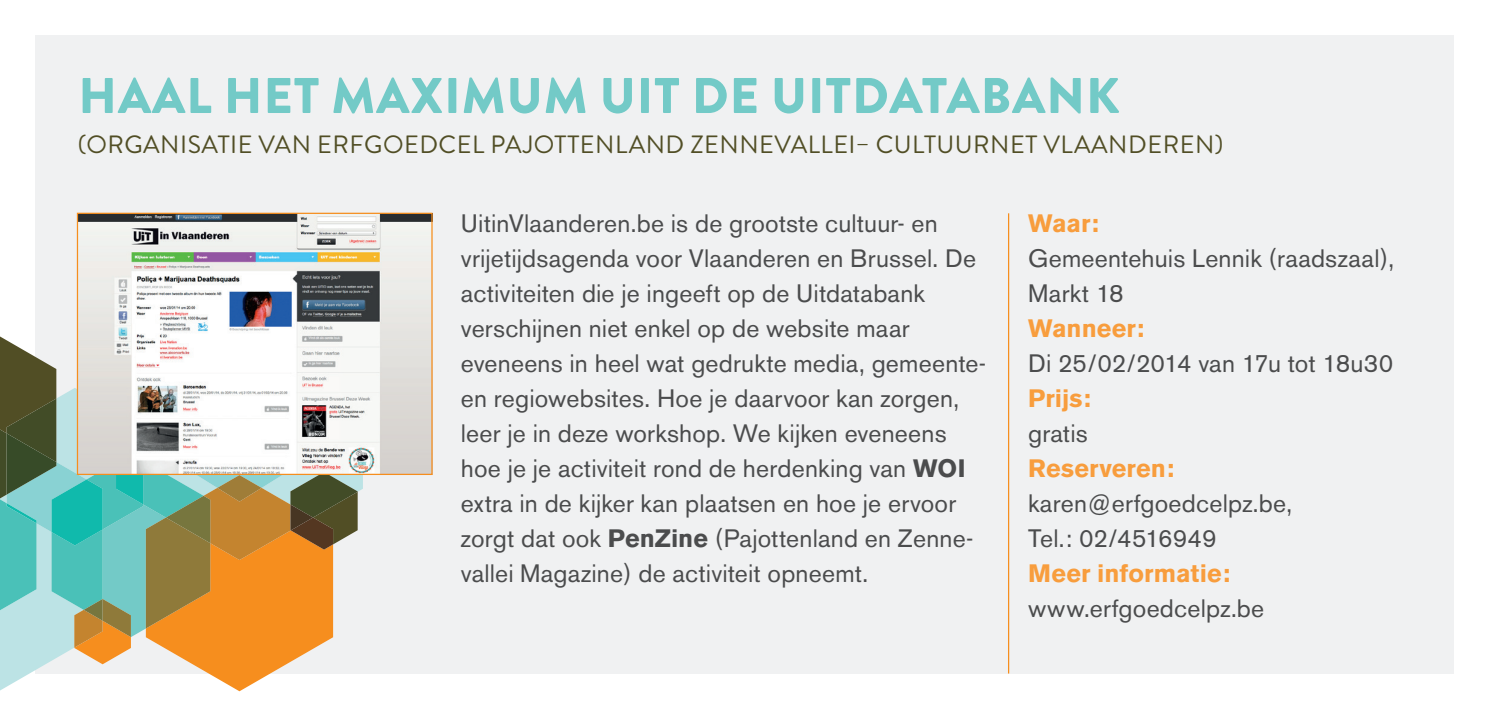
<style>
.page{position:relative;width:1489px;height:709px;background:#fff}
.page>*{position:absolute;margin:0;border:0;box-sizing:border-box;transform-origin:0 0}
.t1{font:900 50px "Brandon Grotesque";letter-spacing:.02em;color:#73cac7}
.t2{font:25px/35px "Akzidenz Grotesk BE";letter-spacing:.01em;color:#4b4c4d}
.t3{font:25px "Brandon Grotesque";letter-spacing:.02em;color:#514e25}
.t4{font:700 25px "Akzidenz Grotesk BE";letter-spacing:.005em;color:#f89d3d}
.s1{font-weight:700}
</style>
<div class="page">
<div style="left:35px;top:35px;width:1418px;height:638px;background:#f0f1f2"></div>
<svg style="left:0;top:277px;width:432px;height:414px"></svg>
<img style="left:79px;top:215px;width:351px;height:258px">
<div style="left:77px;top:213px;width:355px;height:262px;border:1px solid #f68e1e"></div>
<hr style="left:1007px;top:213px;width:2px;height:460px;background:#f68e1e">
<h1 class="t1" style="left:78px;top:60px;width:1042px">HAAL HET MAXIMUM UIT DE UITDATABANK</h1>
<p class="t3" style="left:78px;top:127px;width:1146px">(ORGANISATIE VAN ERFGOEDCEL PAJOTTENLAND ZENNEVALLEI– CULTUURNET VLAANDEREN)</p>
<p class="t2" style="left:461px;top:206px;width:527px">UitinVlaanderen.be is de grootste cultuur- en vrijetijdsagenda voor Vlaanderen en Brussel. De activiteiten die je ingeeft op de Uitdatabank verschijnen niet enkel op de website maar eveneens in heel wat gedrukte media, gemeente&shy;en regiowebsites. Hoe je daarvoor kan zorgen, leer je in deze workshop. We kijken eveneens hoe je je activiteit rond de herdenking van <span class="s1">WOI </span>extra in de kijker kan plaatsen en hoe je ervoor zorgt dat ook <span class="s1">PenZine</span> (Pajottenland en Zenne&shy;vallei Magazine) de activiteit opneemt.</p>
<p class="t4" style="left:1028px;top:209px;width:72px">Waar:</p>
<p class="t2" style="left:1028px;top:241px;width:367px">Gemeentehuis Lennik (raadszaal),<br>Markt 18</p>
<p class="t4" style="left:1028px;top:314px;width:117px">Wanneer:</p>
<p class="t2" style="left:1028px;top:346px;width:367px">Di 25/02/2014 van 17u tot 18u30</p>
<p class="t4" style="left:1028px;top:384px;width:64px">Prijs:</p>
<p class="t2" style="left:1028px;top:416px;width:61px">gratis</p>
<p class="t4" style="left:1028px;top:454px;width:147px">Reserveren:</p>
<p class="t2" style="left:1028px;top:486px;width:266px">karen@erfgoedcelpz.be,<br>Tel.: 02/4516949</p>
<p class="t4" style="left:1028px;top:559px;width:203px">Meer informatie:</p>
<p class="t2" style="left:1028px;top:591px;width:238px">www.erfgoedcelpz.be</p>
</div>
